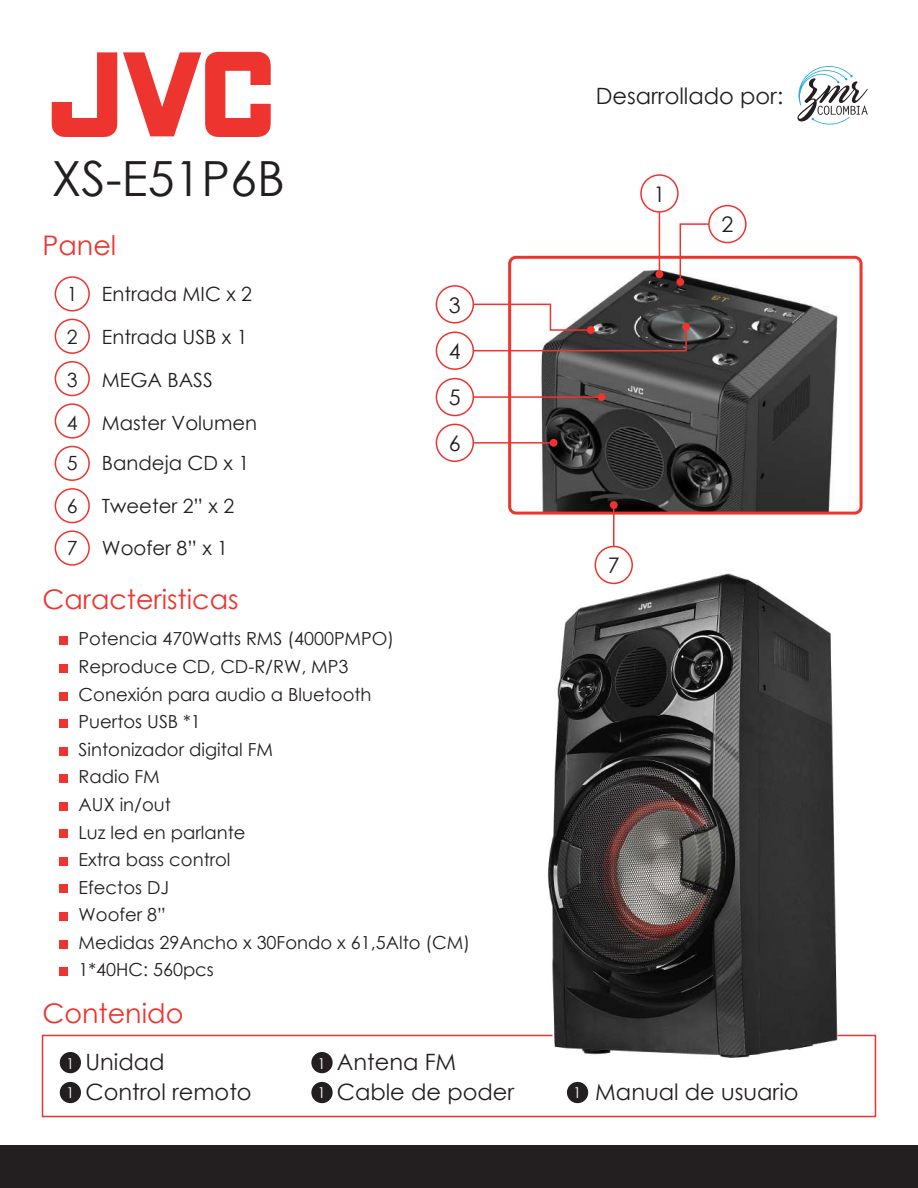
<style>
.page{position:relative;width:918px;height:1188px;background:#fff}
.page>*{position:absolute;margin:0;border:0;box-sizing:border-box;transform-origin:0 0}
.t1{font:48.45px "Century Gothic";color:#231f20}
.t2{font:27px "Century Gothic";color:#ee342e}
.t3{font:22.5px/29.2px "Century Gothic";color:#231f20}
.t4{font:21.45px/46.2px "Century Gothic";color:#231f20;text-align:justify}
.t5{font:19.65px/42.8px "Century Gothic";color:#231f20;text-align:justify}
.t6{font:18px/27.6px "Century Gothic";color:#231f20}
.t7{font:15px/29px "Century Gothic";color:#fff}
</style>
<div class="page">
<img style="left:462px;top:460px;width:397px;height:574px">
<div style="left:0;top:1145px;width:918px;height:43px;background:#231f20"></div>
<svg style="left:123px;top:52px;width:148px;height:85px"></svg>
<svg style="left:52px;top:52px;width:65px;height:85px"></svg>
<img style="left:534px;top:209px;width:304px;height:302px">
<div style="left:508px;top:256px;width:355px;height:259px;border:3px solid #ee342e;border-radius:6px"></div>
<svg style="left:41px;top:1034px;width:836px;height:84px"></svg>
<div style="left:60px;top:637px;width:8px;height:8px;background:#ee342e"></div>
<div style="left:60px;top:940px;width:8px;height:8px;background:#ee342e"></div>
<div style="left:60px;top:968px;width:8px;height:8px;background:#ee342e"></div>
<div style="left:60px;top:912px;width:8px;height:8px;background:#ee342e"></div>
<div style="left:60px;top:885px;width:8px;height:8px;background:#ee342e"></div>
<div style="left:60px;top:857px;width:8px;height:8px;background:#ee342e"></div>
<div style="left:60px;top:829px;width:8px;height:9px;background:#ee342e"></div>
<div style="left:60px;top:802px;width:8px;height:9px;background:#ee342e"></div>
<div style="left:60px;top:774px;width:8px;height:9px;background:#ee342e"></div>
<div style="left:60px;top:747px;width:8px;height:9px;background:#ee342e"></div>
<div style="left:60px;top:720px;width:8px;height:8px;background:#ee342e"></div>
<div style="left:60px;top:692px;width:8px;height:9px;background:#ee342e"></div>
<div style="left:60px;top:664px;width:8px;height:8px;background:#ee342e"></div>
<div style="left:640px;top:174px;width:39px;height:39px;border:2px solid #ee342e;border-radius:50%"></div>
<div style="left:436px;top:285px;width:38px;height:39px;border:2px solid #ee342e;border-radius:50%"></div>
<div style="left:436px;top:332px;width:38px;height:38px;border:2px solid #ee342e;border-radius:50%"></div>
<div style="left:436px;top:378px;width:38px;height:38px;border:2px solid #ee342e;border-radius:50%"></div>
<div style="left:436px;top:424px;width:38px;height:38px;border:2px solid #ee342e;border-radius:50%"></div>
<div style="left:595px;top:546px;width:38px;height:38px;border:2px solid #ee342e;border-radius:50%"></div>
<div style="left:708px;top:205px;width:39px;height:38px;border:2px solid #ee342e;border-radius:50%"></div>
<div style="left:55px;top:276px;width:35px;height:36px;border:2px solid #ee342e;border-radius:50%"></div>
<div style="left:55px;top:319px;width:35px;height:35px;border:2px solid #ee342e;border-radius:50%"></div>
<div style="left:55px;top:361px;width:35px;height:35px;border:2px solid #ee342e;border-radius:50%"></div>
<div style="left:55px;top:403px;width:35px;height:36px;border:2px solid #ee342e;border-radius:50%"></div>
<div style="left:55px;top:446px;width:35px;height:35px;border:2px solid #ee342e;border-radius:50%"></div>
<div style="left:55px;top:488px;width:35px;height:35px;border:2px solid #ee342e;border-radius:50%"></div>
<div style="left:55px;top:530px;width:35px;height:36px;border:2px solid #ee342e;border-radius:50%"></div>
<hr style="left:659px;top:212px;width:1px;height:62px;background:#ee342e">
<div style="left:655px;top:270px;width:8px;height:8px;background:#ee342e;border-radius:50%"></div>
<svg style="left:679px;top:223px;width:31px;height:61px"></svg>
<div style="left:676px;top:278px;width:8px;height:8px;background:#ee342e;border-radius:50%"></div>
<svg style="left:472px;top:303px;width:216px;height:49px"></svg>
<div style="left:682px;top:323px;width:8px;height:8px;background:#ee342e;border-radius:50%"></div>
<hr style="left:473px;top:396px;width:129px;height:2px;background:#ee342e">
<div style="left:598px;top:393px;width:8px;height:8px;background:#ee342e;border-radius:50%"></div>
<hr style="left:473px;top:442px;width:81px;height:2px;background:#ee342e">
<div style="left:550px;top:439px;width:8px;height:8px;background:#ee342e;border-radius:50%"></div>
<hr style="left:613px;top:505px;width:2px;height:41px;background:#ee342e">
<div style="left:610px;top:501px;width:8px;height:8px;background:#ee342e;border-radius:50%"></div>
<div style="left:60px;top:1052px;width:21px;height:21px;background:#231f20;border-radius:50%"></div>
<div style="left:60px;top:1082px;width:21px;height:21px;background:#231f20;border-radius:50%"></div>
<div style="left:311px;top:1052px;width:22px;height:21px;background:#231f20;border-radius:50%"></div>
<div style="left:311px;top:1082px;width:22px;height:21px;background:#231f20;border-radius:50%"></div>
<div style="left:567px;top:1082px;width:21px;height:21px;background:#231f20;border-radius:50%"></div>
<svg style="left:797px;top:66px;width:71px;height:59px"></svg>
<h1 class="t1" style="left:52px;top:145px;width:234px">XS-E51P6B</h1>
<h2 class="t2" style="left:43px;top:226px;width:75px">Panel</h2>
<p class="t5" style="left:67px;top:273px;width:12px">1<br>2<br>3<br>4</p>
<p class="t5" style="left:67px;top:442px;width:12px">5<br>6<br>7</p>
<p class="t5" style="left:102px;top:273px;width:157px;text-align:left">Entrada MIC x 2<br>Entrada USB x 1<br>MEGA BASS<br>Master Volumen</p>
<p class="t5" style="left:102px;top:442px;width:149px;text-align:left">Bandeja CD x 1<br>Tweeter 2” x 2<br>Woofer 8” x 1</p>
<h2 class="t2" style="left:43px;top:580px;width:198px">Caracteristicas</h2>
<p class="t4" style="left:449px;top:281px;width:13px">3<br>4<br>5<br>6</p>
<p class="t6" style="left:79px;top:625px;width:393px">Potencia 470Watts RMS (4000PMPO)<br>Reproduce CD, CD-R/RW, MP3<br>Conexión para audio a Bluetooth<br>Puertos USB *1<br>Sintonizador digital FM<br>Radio FM<br>AUX in/out<br>Luz led en parlante<br>Extra bass control<br>Efectos DJ<br>Woofer 8”<br>Medidas 29Ancho x 30Fondo x 61,5Alto (CM)<br>1*40HC: 560pcs</p>
<h2 class="t2" style="left:43px;top:995px;width:142px">Contenido</h2>
<p class="t3" style="left:86px;top:1047px;width:81px">Unidad</p>
<p class="t3" style="left:337px;top:1047px;width:179px">Antena FM<br>Cable de poder</p>
<p class="t7" style="left:66px;top:1049px;width:10px">1<br>1</p>
<p class="t7" style="left:317px;top:1049px;width:10px">1<br>1</p>
<p class="t3" style="left:86px;top:1076px;width:168px">Control remoto</p>
<p class="t3" style="left:596px;top:81px;width:189px">Desarrollado por:</p>
<p class="t4" style="left:653px;top:170px;width:13px">1</p>
<p class="t4" style="left:721px;top:201px;width:13px">2</p>
<p class="t4" style="left:608px;top:542px;width:13px">7</p>
<p class="t7" style="left:573px;top:1078px;width:10px">1</p>
<p class="t3" style="left:595px;top:1076px;width:205px">Manual de usuario</p>
</div>
